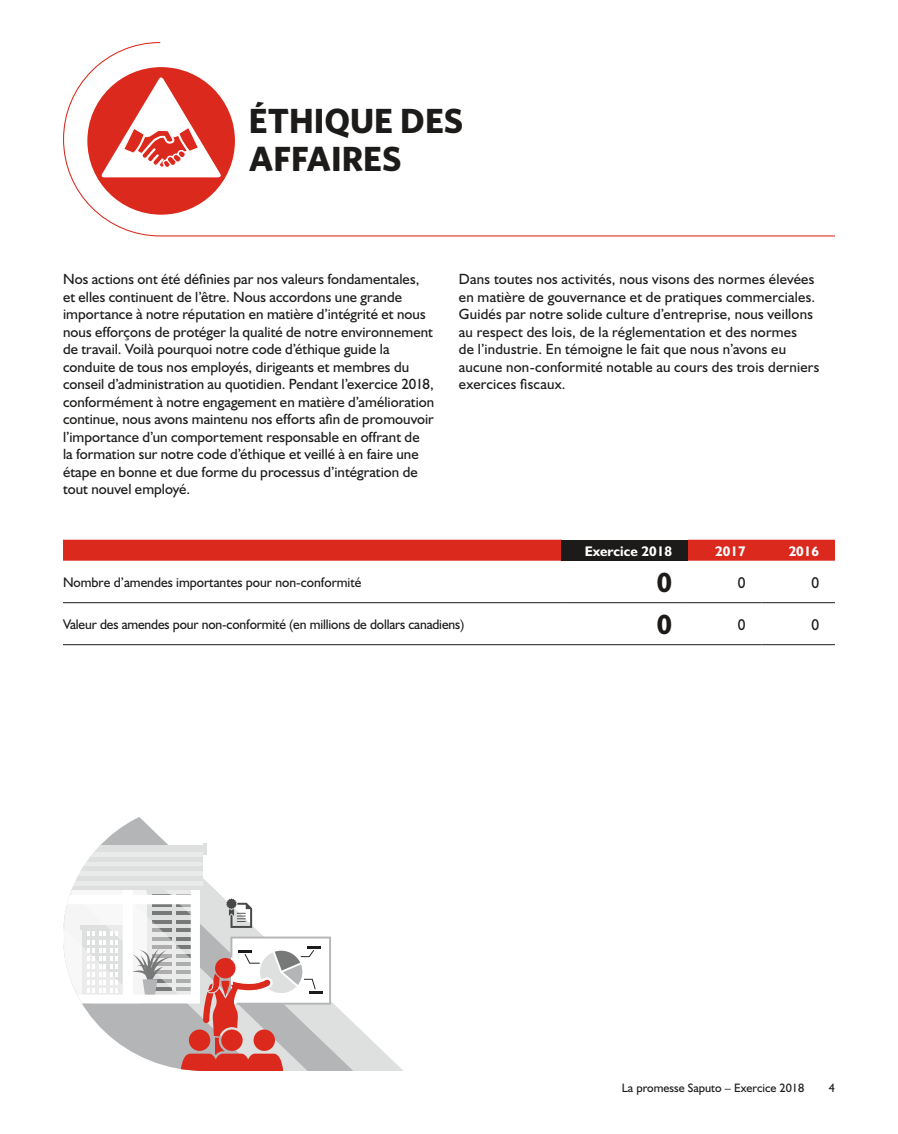
<style>
.page{position:relative;width:898px;height:1134px;background:#fff}
.page>*{position:absolute;margin:0;border:0;box-sizing:border-box;transform-origin:0 0}
.t1{font:700 35px/38.5px "Whitney";color:#1c1b1a}
.t2{font:700 28px "Humanist 521 BT";color:#1c1b1a}
.t3{font:15.75px "Humanist 521 BT";color:#1c1b1a}
.t4{font:14.88px/17.5px "Humanist 521 BT";letter-spacing:.005em;color:#1c1b1a}
.t5{font:14px "Humanist 521 BT";letter-spacing:-.01em;color:#1c1b1a}
.t6{font:700 14px "Humanist 521 BT";color:#fff}
.t7{font:12.25px "Humanist 521 BT";color:#1c1b1a}
</style>
<div class="page">
<svg style="left:101px;top:817px;width:67px;height:28px;fill:#b4b5b7"></svg>
<svg style="left:371px;top:1040px;width:32px;height:31px"></svg>
<svg style="left:99px;top:845px;width:104px;height:1px"></svg>
<hr style="left:203px;top:843px;width:4px;height:11px;background:#dedfdf">
<svg style="left:63px;top:846px;width:308px;height:225px"></svg>
<div style="left:63px;top:540px;width:772px;height:21px;background:#db2a1d"></div>
<div style="left:562px;top:540px;width:126px;height:21px;background:#1c1b1a"></div>
<hr style="left:63px;top:602px;width:499px;height:1px;background:#1c1b1a">
<hr style="left:562px;top:602px;width:126px;height:1px;background:#1c1b1a">
<hr style="left:688px;top:602px;width:73px;height:1px;background:#1c1b1a">
<hr style="left:761px;top:602px;width:74px;height:1px;background:#1c1b1a">
<hr style="left:63px;top:644px;width:499px;height:1px;background:#1c1b1a">
<hr style="left:562px;top:644px;width:126px;height:1px;background:#1c1b1a">
<hr style="left:688px;top:644px;width:73px;height:1px;background:#1c1b1a">
<hr style="left:761px;top:644px;width:74px;height:1px;background:#1c1b1a">
<svg style="left:63px;top:42px;width:772px;height:195px"></svg>
<h1 class="t1" style="left:249px;top:100px;width:216px">ÉTHIQUE DES<br>AFFAIRES</h1>
<p class="t4" style="left:63px;top:270px;width:373px">Nos actions ont été définies par nos valeurs fondamentales, et elles continuent de l’être. Nous accordons une grande importance à notre réputation en matière d’intégrité et nous nous efforçons de protéger la qualité de notre environnement de travail. Voilà pourquoi notre code d’éthique guide la conduite de tous nos employés, dirigeants et membres du conseil d’administration au quotidien. Pendant l’exercice 2018, conformément à notre engagement en matière d’amélioration continue, nous avons maintenu nos efforts afin de promouvoir l’importance d’un comportement responsable en offrant de<br>la formation sur notre code d’éthique et veillé à en faire une étape en bonne et due forme du processus d’intégration de tout nouvel employé.</p>
<p class="t4" style="left:459px;top:270px;width:362px">Dans toutes nos activités, nous visons des normes élevées en matière de gouvernance et de pratiques commerciales.<br>Guidés par notre solide culture d’entreprise, nous veillons au respect des lois, de la réglementation et des normes<br>de l’industrie. En témoigne le fait que nous n’avons eu aucune non-conformité notable au cours des trois derniers exercices fiscaux.</p>
<p class="t6" style="left:585px;top:542px;width:89px">Exercice 2018</p>
<p class="t6" style="left:715px;top:542px;width:32px">2017</p>
<p class="t6" style="left:788px;top:542px;width:32px">2016</p>
<p class="t5" style="left:63px;top:574px;width:300px">Nombre d’amendes importantes pour non-conformité</p>
<h2 class="t2" style="left:657px;top:565px;width:17px">0</h2>
<p class="t3" style="left:738px;top:573px;width:9px">0</p>
<p class="t3" style="left:811px;top:573px;width:9px">0</p>
<p class="t5" style="left:63px;top:616px;width:403px">Valeur des amendes pour non-conformité (en millions de dollars canadiens)</p>
<h2 class="t2" style="left:657px;top:607px;width:17px">0</h2>
<p class="t3" style="left:738px;top:615px;width:9px">0</p>
<p class="t3" style="left:811px;top:615px;width:9px">0</p>
<p class="t7" style="left:622px;top:1080px;width:184px">La promesse Saputo – Exercice 2018</p>
<p class="t7" style="left:829px;top:1080px;width:8px">4</p>
</div>
